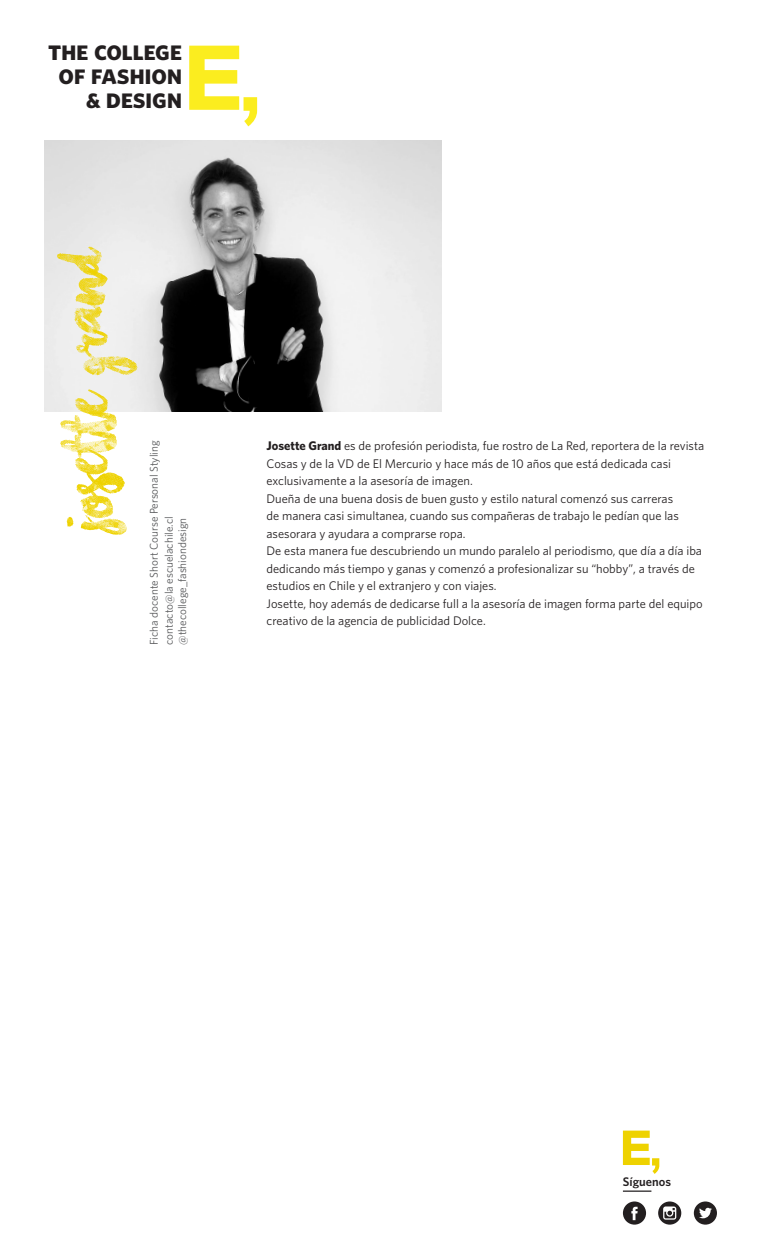
<style>
.page{position:relative;width:765px;height:1260px;background:#fff}
.page>*{position:absolute;margin:0;border:0;box-sizing:border-box;transform-origin:0 0}
.t1{font:80px "Chasing Embers";color:#eed200}
.t2{font:27.88px/23.9px "Whitney Bold SC";letter-spacing:-.01em;color:#231f20;text-align:right}
.Texto_general{font:12.5px/17.5px "Whitney";color:#231f20}
.t3{font:600 12.5px "Whitney";color:#231f20}
.Folio_workshop_y_con{font:11.25px "Whitney";color:#57585a}
.s1{font-weight:700}
</style>
<div class="page">
<svg style="left:623px;top:1131px;width:36px;height:43px"></svg>
<svg style="left:694px;top:1201px;width:23px;height:24px"></svg>
<svg style="left:658px;top:1201px;width:23px;height:24px"></svg>
<svg style="left:623px;top:1201px;width:23px;height:24px"></svg>
<svg style="left:623px;top:1191px;width:28px;height:1px"></svg>
<svg style="left:189px;top:46px;width:68px;height:80px"></svg>
<img style="left:45px;top:141px;width:396px;height:270px">
<h2 class="t2" style="left:48px;top:38px;width:136px">the college of fashion &amp; design</h2>
<p class="t1" style="left:51px;top:528px;width:286px;rotate:-90deg">Josette Grand</p>
<p class="Folio_workshop_y_con" style="left:147px;top:645px;width:206px;rotate:-90deg">Ficha docente Short Course Personal Styling</p>
<p class="Folio_workshop_y_con" style="left:162px;top:645px;width:130px;rotate:-90deg">contacto@la escuelachile.cl</p>
<p class="Folio_workshop_y_con" style="left:176px;top:645px;width:129px;rotate:-90deg">@thecollege_fashiondesign</p>
<p class="Texto_general" style="left:267px;top:437px;width:439px"><span class="s1">Josette Grand</span> es de profesión periodista, fue rostro de La Red, reportera de la revista<br>Cosas y de la VD de El Mercurio y hace más de 10 años que está dedicada casi exclusivamente a la asesoría de imagen.</p>
<p class="Texto_general" style="left:267px;top:490px;width:414px">Dueña de una buena dosis de buen gusto y estilo natural comenzó sus carreras de manera casi simultanea, cuando sus compañeras de trabajo le pedían que las asesorara y ayudara a comprarse ropa.</p>
<p class="Texto_general" style="left:267px;top:542px;width:437px">De esta manera fue descubriendo un mundo paralelo al periodismo, que día a día iba dedicando más tiempo y ganas y comenzó a profesionalizar su “hobby”, a través de estudios en Chile y el extranjero y con viajes.</p>
<p class="Texto_general" style="left:267px;top:595px;width:438px">Josette, hoy además de dedicarse full a la asesoría de imagen forma parte del equipo creativo de la agencia de publicidad Dolce.</p>
<p class="t3" style="left:623px;top:1174px;width:50px">Síguenos</p>
</div>
